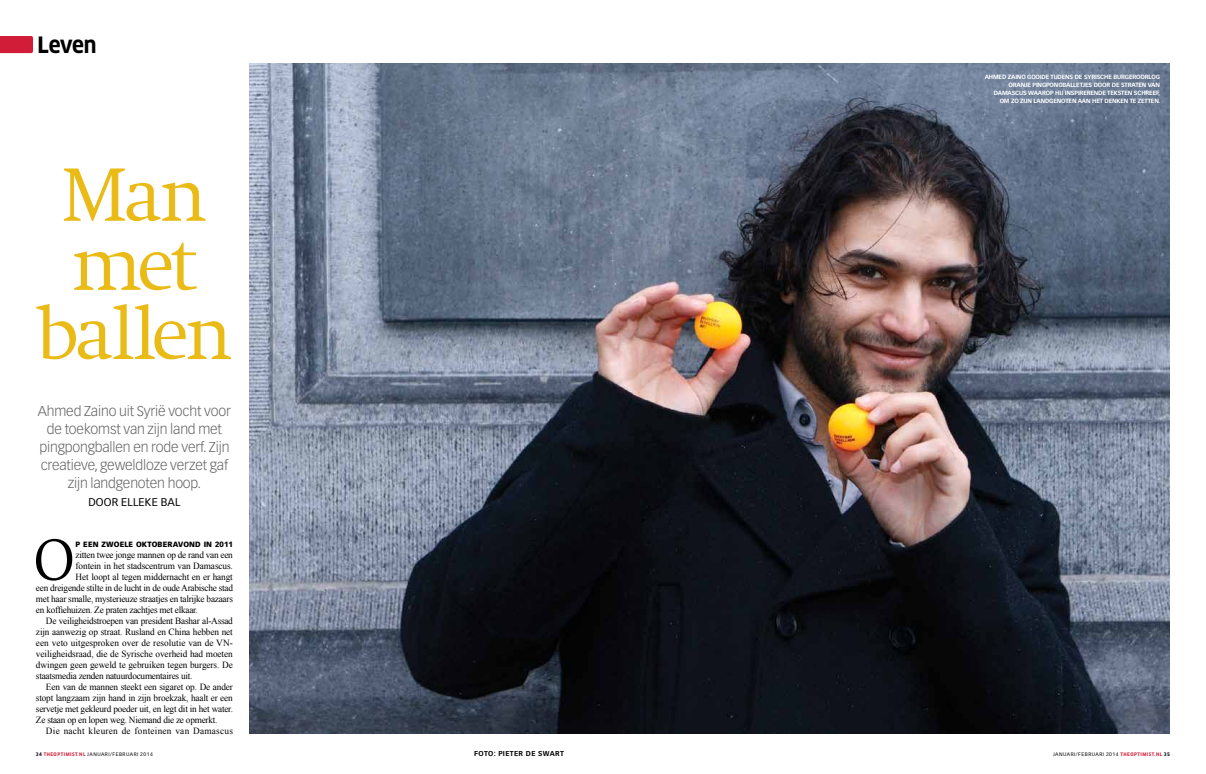
<style>
.page{position:relative;width:1206px;height:774px;background:#fff}
.page>*{position:absolute;margin:0;border:0;box-sizing:border-box;transform-origin:0 0}
.t1{font:300 78.4px/69.1px "Swift";letter-spacing:-.055em;color:#eabb16;text-align:center}
.t2{font:300 60.8px "Swift";color:#000}
.t3{font:700 22px "Clan Pro Narr";letter-spacing:-.025em;color:#000}
.t4{font:300 14px/18px "Vectora LH";letter-spacing:-.01em;color:#636365;text-align:center}
.t5{font:11px "Vectora LH";letter-spacing:.02em;color:#000}
.t6{font:9.4px "Times New Roman";letter-spacing:-.02em;color:#000}
.t7{font:9.4px "Times New Roman";letter-spacing:.005em;color:#000}
.t8{font:9.4px "Times New Roman";letter-spacing:.03em;color:#000}
.t9{font:900 7.5px "Vectora LH";letter-spacing:.02em;color:#000}
.t10{font:700 7px "Vectora LH";letter-spacing:.05em;color:#000}
.t11{font:700 6px/8px "Vectora LH";letter-spacing:-.025em;color:#fff;text-align:right}
.t12{font:5px "Vectora LH";letter-spacing:.1em;color:#000}
.s1{font-family:"Clan Narrow";font-weight:700;font-size:4.8px}
.s2{font-family:"Clan Narrow";font-weight:700;font-size:4.8px;color:#d11d38}
</style>
<div class="page">
<svg style="left:0;top:36px;width:33px;height:17px"></svg>
<img style="left:250px;top:63px;width:920px;height:671px">
<h3 class="t3" style="left:38px;top:32px;width:60px">Leven</h3>
<h1 class="t1" style="left:36px;top:162px;width:198px">Man met ballen</h1>
<h3 class="t4" style="left:38px;top:402px;width:195px">Ahmed Zaino uit Syrië vocht voor de toekomst van zijn land met pingpongballen en rode verf. Zijn creatieve, geweldloze verzet gaf zijn landgenoten hoop.</h3>
<p class="t5" style="left:88px;top:495px;width:94px">DOOR ELLEKE BAL</p>
<h2 class="t2" style="left:33px;top:527px;width:43px">O</h2>
<p class="t9" style="left:76px;top:540px;width:159px">P EEN ZWOELE OKTOBERAVOND IN 2011</p>
<p class="t6" style="left:76px;top:549px;width:159px">zitten twee jonge mannen op de rand van een</p>
<p class="t6" style="left:76px;top:560px;width:159px">fontein in het stadscentrum van Damascus.</p>
<p class="t6" style="left:76px;top:571px;width:159px">Het loopt al tegen middernacht en er hangt</p>
<p class="t6" style="left:36px;top:582px;width:198px">een dreigende stilte in de lucht in de oude Arabische stad</p>
<p class="t6" style="left:36px;top:593px;width:198px">met haar smalle, mysterieuze straatjes en talrijke bazaars</p>
<p class="t6" style="left:36px;top:604px;width:163px">en koffiehuizen. Ze praten zachtjes met elkaar.</p>
<p class="t6" style="left:46px;top:615px;width:188px">De veiligheidstroepen van president Bashar al-Assad</p>
<p class="t6" style="left:36px;top:626px;width:198px">zijn aanwezig op straat. Rusland en China hebben net</p>
<p class="t7" style="left:36px;top:637px;width:198px">een veto uitgesproken over de resolutie van de VN-</p>
<p class="t6" style="left:36px;top:648px;width:198px">veiligheidsraad, die de Syrische overheid had moeten</p>
<p class="t6" style="left:36px;top:659px;width:198px">dwingen geen geweld te gebruiken tegen burgers. De</p>
<p class="t6" style="left:36px;top:670px;width:158px">staatsmedia zenden natuurdocumentaires uit.</p>
<p class="t6" style="left:46px;top:681px;width:188px">Een van de mannen steekt een sigaret op. De ander</p>
<p class="t6" style="left:36px;top:692px;width:198px">stopt langzaam zijn hand in zijn broekzak, haalt er een</p>
<p class="t6" style="left:36px;top:703px;width:198px">servetje met gekleurd poeder uit, en legt dit in het water.</p>
<p class="t6" style="left:36px;top:714px;width:183px">Ze staan op en lopen weg. Niemand die ze opmerkt.</p>
<p class="t8" style="left:46px;top:725px;width:189px">Die nacht kleuren de fonteinen van Damascus</p>
<p class="t11" style="left:985px;top:73px;width:177px">AHMED ZAINO GOOIDE TIJDENS DE SYRISCHE BURGEROORLOG ORANJE PINGPONGBALLETJES DOOR DE STRATEN VAN DAMASCUS WAAROP HIJ INSPIRERENDE TEKSTEN SCHREEF, OM ZO ZIJN LANDGENOTEN AAN HET DENKEN TE ZETTEN.</p>
<p class="t10" style="left:474px;top:749px;width:91px">FOTO: PIETER DE SWART</p>
<p class="t12" style="left:36px;top:751px;width:118px"><span class="s1">34</span> <span class="s2">THEOPTIMIST.NL</span> JANUARI/FEBRUARI 2014</p>
<p class="t12" style="left:1053px;top:751px;width:118px">JANUARI/FEBRUARI 2014 <span class="s2">THEOPTIMIST.NL</span> <span class="s1">35</span></p>
</div>
